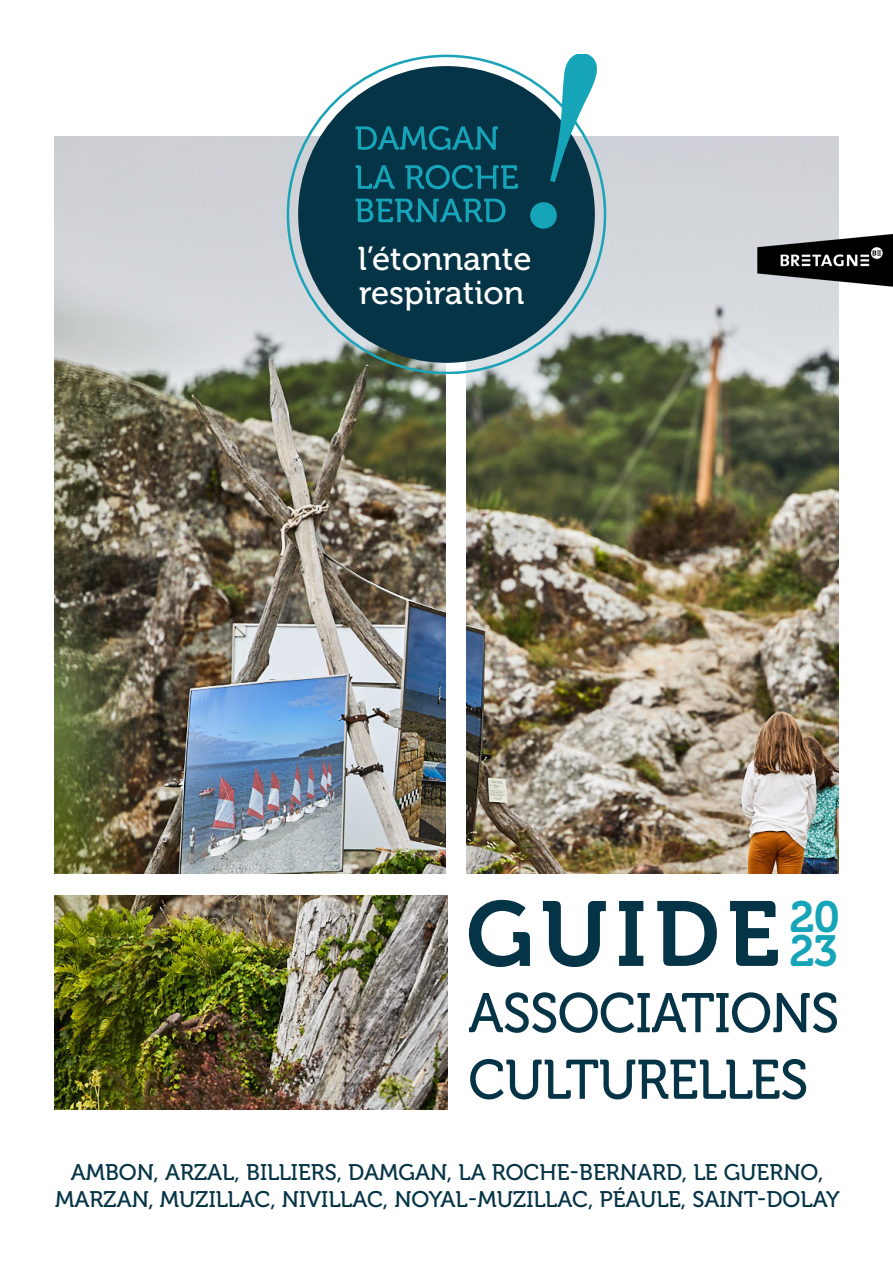
<style>
.page{position:relative;width:893px;height:1263px;background:#fff}
.page>*{position:absolute;margin:0;border:0;box-sizing:border-box;transform-origin:0 0}
.t1{font:91.5px "Museo 700";letter-spacing:.08em;color:#063447}
.t2{font:55.5px "Museo 500";letter-spacing:-.01em;color:#063447;scale:.95 1}
.t3{font:43.5px "Museo 700";color:#16a4b8}
.t4{font:32.85px/33.3px "Museo 500";color:#fff}
.t5{font:22.5px/27px "Museo 500";color:#063447;text-align:center}
</style>
<div class="page">
<img style="left:466px;top:136px;width:373px;height:737px">
<img style="left:54px;top:136px;width:392px;height:737px">
<svg style="left:287px;top:54px;width:319px;height:320px"></svg>
<div style="left:298px;top:66px;width:297px;height:297px;background:#063447;border-radius:50%"></div>
<svg style="left:356px;top:165px;width:39px;height:24px"></svg>
<svg style="left:405px;top:165px;width:113px;height:24px"></svg>
<svg style="left:356px;top:199px;width:149px;height:23px"></svg>
<svg style="left:356px;top:126px;width:142px;height:24px"></svg>
<svg style="left:529px;top:54px;width:70px;height:176px"></svg>
<img style="left:54px;top:896px;width:393px;height:214px">
<img style="left:754px;top:203px;width:139px;height:101px">
<p class="t4" style="left:358px;top:243px;width:175px">l’étonnante respiration</p>
<p class="t1" style="left:466px;top:883px;width:315px">GUIDE</p>
<p class="t3" style="left:789px;top:892px;width:52px">20</p>
<p class="t3" style="left:789px;top:927px;width:50px">23</p>
<p class="t2" style="left:468px;top:983px;width:392px">ASSOCIATIONS</p>
<p class="t2" style="left:468px;top:1049px;width:359px">CULTURELLES</p>
<p class="t5" style="left:55px;top:1159px;width:786px">AMBON, ARZAL, BILLIERS, DAMGAN, LA ROCHE-BERNARD, LE GUERNO,<br>MARZAN, MUZILLAC, NIVILLAC, NOYAL-MUZILLAC, PÉAULE, SAINT-DOLAY</p>
</div>
